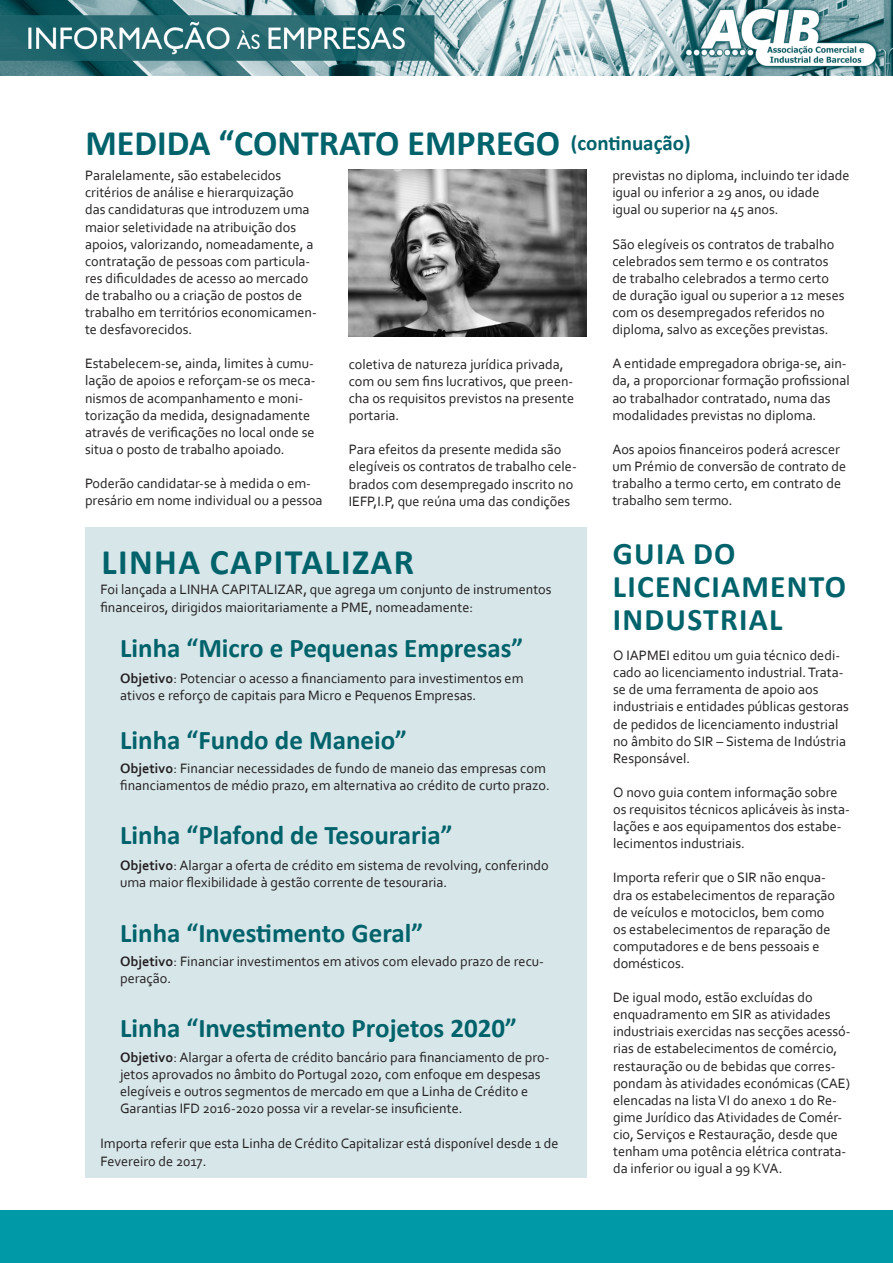
<style>
.page{position:relative;width:893px;height:1263px;background:#fff}
.page>*{position:absolute;margin:0;border:0;box-sizing:border-box;transform-origin:0 0}
.t1{font:700 36px "Calibri";color:#00626b}
.t2{font:700 36px "Calibri";letter-spacing:.04em;color:#00626b}
.t3{font:700 31.5px/33px "Calibri";letter-spacing:.04em;color:#00626b}
.t4{font:700 27px "Calibri";color:#00626b}
.t5{font:700 21px "Calibri";color:#00626b}
.t6{font:14.25px/17.1px "Corbel";color:#231f20}
.s1{font-weight:700}
</style>
<div class="page">
<div style="left:85px;top:527px;width:502px;height:651px;background:#d7e6e9"></div>
<div style="left:0;top:1211px;width:893px;height:52px;background:#0099a8"></div>
<img style="left:0;top:0;width:893px;height:76px">
<img style="left:349px;top:170px;width:238px;height:167px">
<h1 class="t1" style="left:85px;top:120px;width:476px">MEDIDA “CONTRATO EMPREGO</h1>
<h3 class="t5" style="left:571px;top:129px;width:121px">(continuação)</h3>
<p class="t6" style="left:85px;top:167px;width:233px">Paralelamente, são estabelecidos critérios de análise e hierarquização das candidaturas que introduzem uma maior seletividade na atribuição dos apoios, valorizando, nomeadamente, a contratação de pessoas com particula&shy;res dificuldades de acesso ao mercado de trabalho ou a criação de postos de trabalho em territórios economicamen&shy;te desfavorecidos.</p>
<p class="t6" style="left:85px;top:355px;width:232px">Estabelecem-se, ainda, limites à cumu&shy;lação de apoios e reforçam-se os meca&shy;nismos de acompanhamento e moni&shy;torização da medida, designadamente através de verificações no local onde se situa o posto de trabalho apoiado.</p>
<p class="t6" style="left:85px;top:474px;width:239px">Poderão candidatar-se à medida o em&shy;presário em nome individual ou a pessoa</p>
<p class="t6" style="left:349px;top:355px;width:227px">coletiva de natureza jurídica privada, com ou sem fins lucrativos, que preen&shy;cha os requisitos previstos na presente portaria.</p>
<p class="t6" style="left:349px;top:441px;width:230px">Para efeitos da presente medida são elegíveis os contratos de trabalho cele&shy;brados com desempregado inscrito no IEFP,I.P, que reúna uma das condições</p>
<h1 class="t2" style="left:101px;top:539px;width:314px">LINHA CAPITALIZAR</h1>
<p class="t6" style="left:100px;top:581px;width:453px">Foi lançada a LINHA CAPITALIZAR, que agrega um conjunto de instrumentos financeiros, dirigidos maioritariamente a PME, nomeadamente:</p>
<h3 class="t4" style="left:120px;top:631px;width:405px">Linha “Micro e Pequenas Empresas”</h3>
<p class="t6" style="left:120px;top:669px;width:405px"><span class="s1">Objetivo</span>: Potenciar o acesso a financiamento para investimentos em ativos e reforço de capitais para Micro e Pequenos Empresas.</p>
<h3 class="t4" style="left:120px;top:722px;width:288px">Linha “Fundo de Maneio”</h3>
<p class="t6" style="left:120px;top:759px;width:431px"><span class="s1">Objetivo</span>: Financiar necessidades de fundo de maneio das empresas com financiamentos de médio prazo, em alternativa ao crédito de curto prazo.</p>
<h3 class="t4" style="left:120px;top:818px;width:334px">Linha “Plafond de Tesouraria”</h3>
<p class="t6" style="left:120px;top:856px;width:430px"><span class="s1">Objetivo</span>: Alargar a oferta de crédito em sistema de revolving, conferindo uma maior flexibilidade à gestão corrente de tesouraria.</p>
<h3 class="t4" style="left:120px;top:916px;width:304px">Linha “Investimento Geral”</h3>
<p class="t6" style="left:120px;top:953px;width:425px"><span class="s1">Objetivo</span>: Financiar investimentos em ativos com elevado prazo de recu&shy;peração.</p>
<h3 class="t4" style="left:120px;top:1011px;width:398px">Linha “Investimento Projetos 2020”</h3>
<p class="t6" style="left:120px;top:1048px;width:431px"><span class="s1">Objetivo</span>: Alargar a oferta de crédito bancário para financiamento de pro&shy;jetos aprovados no âmbito do Portugal 2020, com enfoque em despesas elegíveis e outros segmentos de mercado em que a Linha de Crédito e Garantias IFD 2016-2020 possa vir a revelar-se insuficiente.</p>
<p class="t6" style="left:100px;top:1135px;width:460px">Importa referir que esta Linha de Crédito Capitalizar está disponível desde 1 de<br>Fevereiro de 2017.</p>
<p class="t6" style="left:612px;top:167px;width:239px">previstas no diploma, incluindo ter idade igual ou inferior a 29 anos, ou idade igual ou superior na 45 anos.</p>
<p class="t6" style="left:612px;top:235px;width:234px">São elegíveis os contratos de trabalho celebrados sem termo e os contratos de trabalho celebrados a termo certo de duração igual ou superior a 12 meses com os desempregados referidos no diploma, salvo as exceções previstas.</p>
<p class="t6" style="left:612px;top:355px;width:239px">A entidade empregadora obriga-se, ain&shy;da, a proporcionar formação profissional ao trabalhador contratado, numa das modalidades previstas no diploma.</p>
<p class="t6" style="left:612px;top:440px;width:235px">Aos apoios financeiros poderá acrescer um Prémio de conversão de contrato de trabalho a termo certo, em contrato de trabalho sem termo.</p>
<h2 class="t3" style="left:613px;top:537px;width:235px">GUIA DO<br>LICENCIAMENTO<br>INDUSTRIAL</h2>
<p class="t6" style="left:613px;top:646px;width:237px">O IAPMEI editou um guia técnico dedi&shy;cado ao licenciamento industrial. Trata&shy;se de uma ferramenta de apoio aos industriais e entidades públicas gestoras de pedidos de licenciamento industrial no âmbito do SIR – Sistema de Indústria Responsável.</p>
<p class="t6" style="left:613px;top:783px;width:238px">O novo guia contem informação sobre os requisitos técnicos aplicáveis às insta&shy;lações e aos equipamentos dos estabe&shy;lecimentos industriais.</p>
<p class="t6" style="left:613px;top:869px;width:224px">Importa referir que o SIR não enqua&shy;dra os estabelecimentos de reparação de veículos e motociclos, bem como os estabelecimentos de reparação de computadores e de bens pessoais e domésticos.</p>
<p class="t6" style="left:613px;top:988px;width:239px">De igual modo, estão excluídas do enquadramento em SIR as atividades industriais exercidas nas secções acessó&shy;rias de estabelecimentos de comércio, restauração ou de bebidas que corres&shy;pondam às atividades económicas (CAE) elencadas na lista VI do anexo 1 do Re&shy;gime Jurídico das Atividades de Comér&shy;cio, Serviços e Restauração, desde que tenham uma potência elétrica contrata&shy;da inferior ou igual a 99 KVA.</p>
</div>
